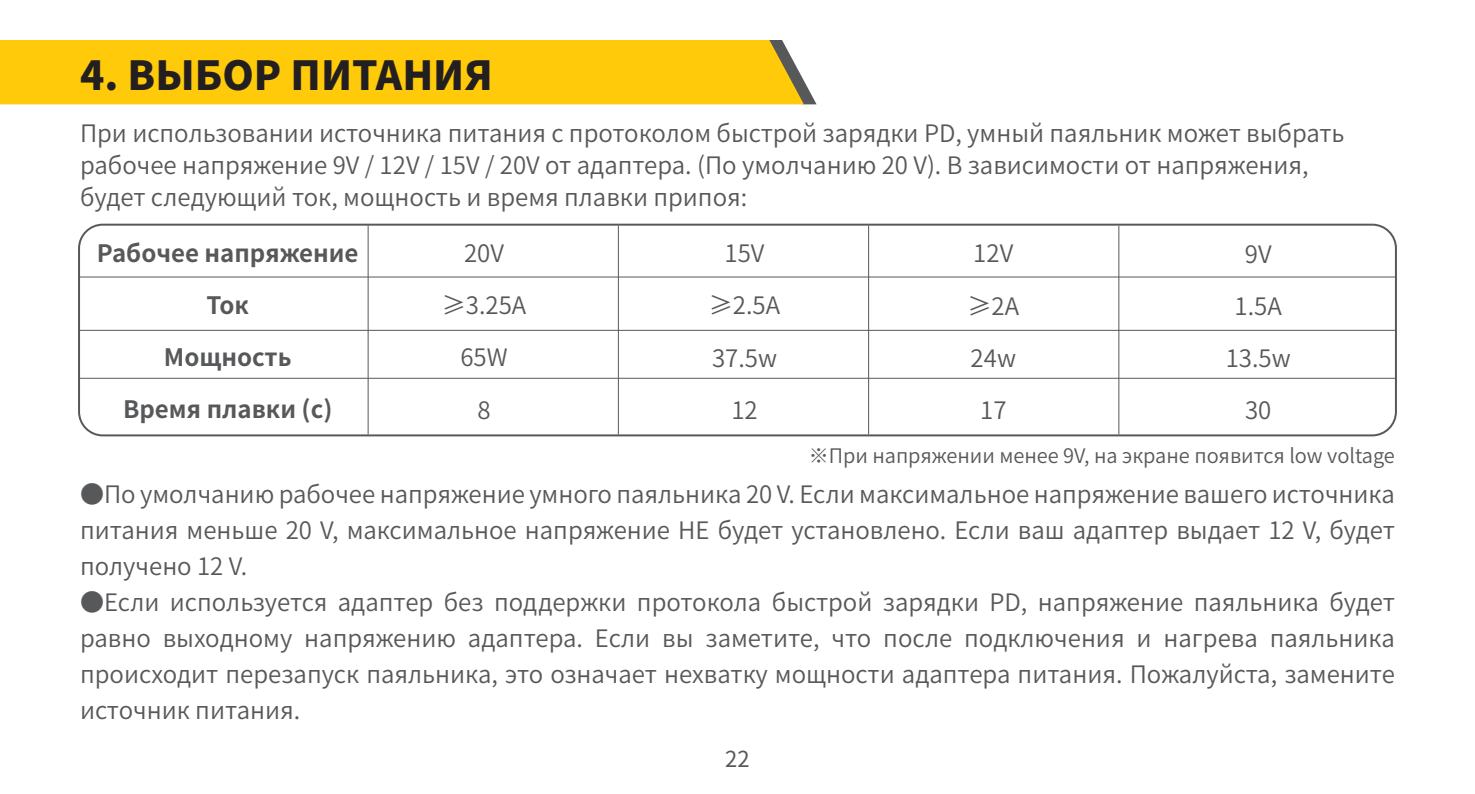
<style>
.page{position:relative;width:1475px;height:794px;background:#fff}
.page>*{position:absolute;margin:0;border:0;box-sizing:border-box;transform-origin:0 0}
.t1{font:800 40px "Source Han Sans CN";color:#231f20}
.t2{font:24px/52px "Source Han Sans CN";color:#57585a;text-align:center}
.t3{font:700 24px/52px "Source Han Sans CN";color:#57585a;text-align:center}
.t4{font:22px "Source Han Sans CN";color:#57585a}
.t5{font:20px "Source Han Sans CN";color:#57585a}
</style>
<div class="page">
<svg style="left:803px;top:79px;width:13px;height:25px"></svg>
<div style="left:0;top:40px;width:803px;height:64px;background:#feca0a"></div>
<svg style="left:78px;top:224px;width:1318px;height:212px"></svg>
<hr style="left:80px;top:276px;width:1314px;height:2px;background:#57585a">
<hr style="left:80px;top:330px;width:1314px;height:1px;background:#57585a">
<hr style="left:80px;top:377px;width:1314px;height:2px;background:#57585a">
<hr style="left:367px;top:226px;width:2px;height:208px;background:#57585a">
<hr style="left:617px;top:226px;width:2px;height:208px;background:#57585a">
<hr style="left:1117px;top:226px;width:2px;height:208px;background:#57585a">
<hr style="left:867px;top:226px;width:2px;height:208px;background:#57585a">
<h1 class="t1" style="left:80px;top:52px;width:414px">4. ВЫБОР ПИТАНИЯ</h1>
<p class="t2" style="left:80px;top:117px;width:1265px;line-height:32px;text-align:left">При использовании источника питания с протоколом быстрой зарядки PD, умный паяльник может выбрать рабочее напряжение 9V / 12V / 15V / 20V от адаптера. (По умолчанию 20 V). В зависимости от напряжения, будет следующий ток, мощность и время плавки припоя:</p>
<p class="t3" style="left:97px;top:228px;width:263px">Рабочее напряжение<br>Ток<br>Мощность<br>Время плавки (с)</p>
<p class="t2" style="left:442px;top:228px;width:86px">20V ≥3.25A<br>65W<br>8</p>
<p class="t2" style="left:708px;top:228px;width:73px">15V ≥2.5A<br>37.5w<br>12</p>
<p class="t2" style="left:967px;top:228px;width:53px">12V ≥2A<br>24w<br>17</p>
<p class="t2" style="left:1225px;top:228px;width:66px">9V<br>1.5A<br>13.5w<br>30</p>
<p class="t5" style="left:808px;top:444px;width:587px">※При напряжении менее 9V, на экране появится low voltage</p>
<p class="t2" style="left:80px;top:476px;width:1316px;line-height:36px;text-align:justify">●По умолчанию рабочее напряжение умного паяльника 20 V. Если максимальное напряжение вашего источника питания меньше 20 V, максимальное напряжение НЕ будет установлено. Если ваш адаптер выдает 12 V, будет получено 12 V.</p>
<p class="t2" style="left:80px;top:584px;width:1316px;line-height:36px;text-align:justify">●Если используется адаптер без поддержки протокола быстрой зарядки PD, напряжение паяльника будет равно выходному напряжению адаптера. Если вы заметите, что после подключения и нагрева паяльника происходит перезапуск паяльника, это означает нехватку мощности адаптера питания. Пожалуйста, замените источник питания.</p>
<p class="t4" style="left:725px;top:747px;width:26px">22</p>
</div>
